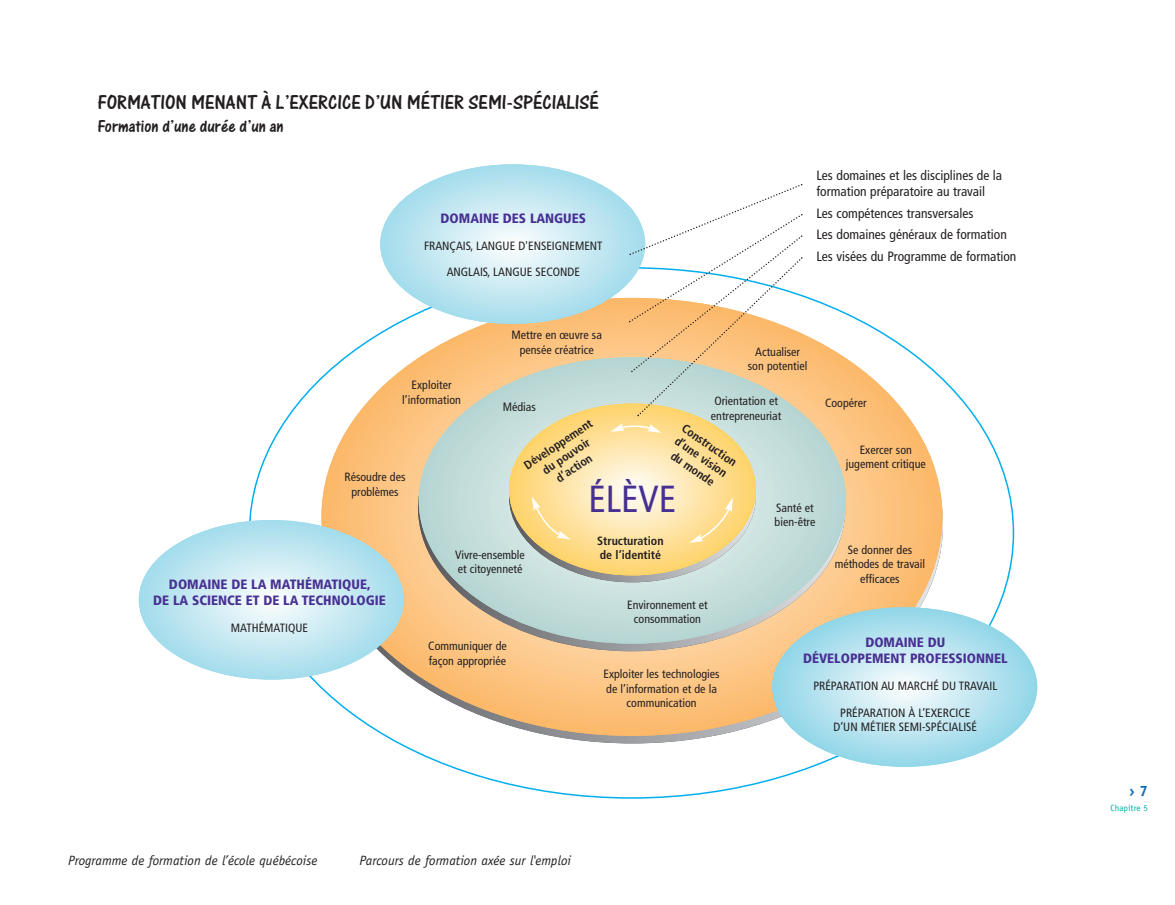
<style>
.page{position:relative;width:1175px;height:905px;background:#fff}
.page>*{position:absolute;margin:0;border:0;box-sizing:border-box;transform-origin:0 0}
.t1{font:condensed 37.65px "Frutiger";color:#483093}
.t2{font:21px "One Stroke Script Plain";color:#231f20}
.t3{font:18px "One Stroke Script Plain";color:#231f20}
.t4{font:700 15px "Officina Sans";color:#0c6ab5}
.t5{font:condensed 13.5px/21.6px "Frutiger";color:#231f20}
.t6{font:900 condensed 13.5px/16.2px "Frutiger";color:#483093;text-align:center}
.t7{font:italic 13.5px "Officina Sans";color:#231f20}
.t8{font:condensed 12px/14.4px "Frutiger";color:#231f20;text-align:center}
.t9{font:700 condensed 12px/14.4px "Frutiger";color:#231f20;text-align:center}
.t10{font:9px "Officina Sans";color:#07ada7}
</style>
<div class="page">
<svg style="left:249px;top:272px;width:765px;height:526px"></svg>
<svg style="left:321px;top:298px;width:621px;height:437px;background:#fcc27e"></svg>
<svg style="left:418px;top:365px;width:427px;height:286px;background:#9ca0a2"></svg>
<svg style="left:772px;top:607px;width:265px;height:159px;background:#b4e2ee"></svg>
<svg style="left:139px;top:520px;width:265px;height:159px;background:#c0e6f1"></svg>
<svg style="left:380px;top:164px;width:265px;height:160px;background:#c1e7f1"></svg>
<svg style="left:419px;top:357px;width:427px;height:286px;background:#c1dcd9"></svg>
<svg style="left:509px;top:410px;width:247px;height:172px;background:#a6a39b"></svg>
<svg style="left:509px;top:403px;width:247px;height:172px;background:#fee09b"></svg>
<svg style="left:689px;top:497px;width:43px;height:45px;background:#fedf98"></svg>
<svg style="left:531px;top:496px;width:39px;height:43px;background:#fedf96"></svg>
<svg style="left:610px;top:423px;width:51px;height:10px"></svg>
<svg style="left:627px;top:183px;width:175px;height:234px"></svg>
<h2 class="t2" style="left:98px;top:96px;width:503px">FORMATION MENANT À L’EXERCICE D’UN MÉTIER SEMI-SPÉCIALISÉ</h2>
<h3 class="t3" style="left:98px;top:121px;width:188px">Formation d’une durée d’un an</h3>
<p class="t6" style="left:440px;top:211px;width:147px">DOMAINE DES LANGUES</p>
<p class="t8" style="left:424px;top:233px;width:180px;line-height:26.2px">FRANÇAIS, LANGUE D'ENSEIGNEMENT<br>ANGLAIS, LANGUE SECONDE</p>
<p class="t8" style="left:511px;top:329px;width:92px">Mettre en œuvre sa pensée créatrice</p>
<p class="t5" style="left:816px;top:168px;width:187px;line-height:16.2px">Les domaines et les disciplines de la formation préparatoire au travail</p>
<p class="t5" style="left:816px;top:203px;width:201px">Les compétences transversales<br>Les domaines généraux de formation<br>Les visées du Programme de formation</p>
<p class="t8" style="left:748px;top:345px;width:61px">Actualiser son potentiel</p>
<p class="t8" style="left:402px;top:379px;width:60px">Exploiter l’information</p>
<p class="t8" style="left:344px;top:471px;width:62px">Résoudre des problèmes</p>
<p class="t8" style="left:503px;top:401px;width:35px">Médias</p>
<p class="t8" style="left:711px;top:395px;width:72px;text-align:left">Orientation et entrepreneuriat</p>
<p class="t9" style="left:522px;top:461px;width:81px;rotate:-34deg">Développement du pouvoir d’action</p>
<p class="t9" style="left:686px;top:421px;width:65px;rotate:35deg">Construction d’une vision du monde</p>
<h1 class="t1" style="left:588px;top:484px;width:89px">ÉLÈVE</h1>
<p class="t8" style="left:774px;top:501px;width:42px;text-align:left">Santé et bien-être</p>
<p class="t6" style="left:153px;top:577px;width:234px">DOMAINE DE LA MATHÉMATIQUE,<br>DE LA SCIENCE ET DE LA TECHNOLOGIE</p>
<p class="t8" style="left:231px;top:622px;width:79px">MATHÉMATIQUE</p>
<p class="t8" style="left:455px;top:548px;width:71px;text-align:left">Vivre-ensemble et citoyenneté</p>
<p class="t9" style="left:597px;top:534px;width:68px;text-align:left">Structuration de l’identité</p>
<p class="t8" style="left:627px;top:598px;width:82px">Environnement et consommation</p>
<p class="t8" style="left:825px;top:396px;width:43px">Coopérer</p>
<p class="t8" style="left:845px;top:443px;width:81px">Exercer son jugement critique</p>
<p class="t8" style="left:834px;top:543px;width:92px">Se donner des méthodes de travail efficaces</p>
<p class="t8" style="left:428px;top:640px;width:80px;text-align:left">Communiquer de façon appropriée</p>
<p class="t8" style="left:603px;top:668px;width:118px">Exploiter les technologies de l’information et de la communication</p>
<p class="t7" style="left:68px;top:855px;width:251px">Programme de formation de l’école québécoise</p>
<p class="t7" style="left:359px;top:855px;width:213px">Parcours de formation axée sur l'emploi</p>
<p class="t6" style="left:803px;top:635px;width:206px">DOMAINE DU<br>DÉVELOPPEMENT PROFESSIONNEL</p>
<p class="t8" style="left:813px;top:674px;width:185px;line-height:26.2px">PRÉPARATION AU MARCHÉ DU TRAVAIL<br>PRÉPARATION À L’EXERCICE</p>
<p class="t8" style="left:833px;top:720px;width:145px">D’UN MÉTIER SEMI-SPÉCIALISÉ</p>
<p class="t4" style="left:1129px;top:784px;width:20px">› 7</p>
<p class="t10" style="left:1110px;top:804px;width:39px">Chapitre 5</p>
</div>
